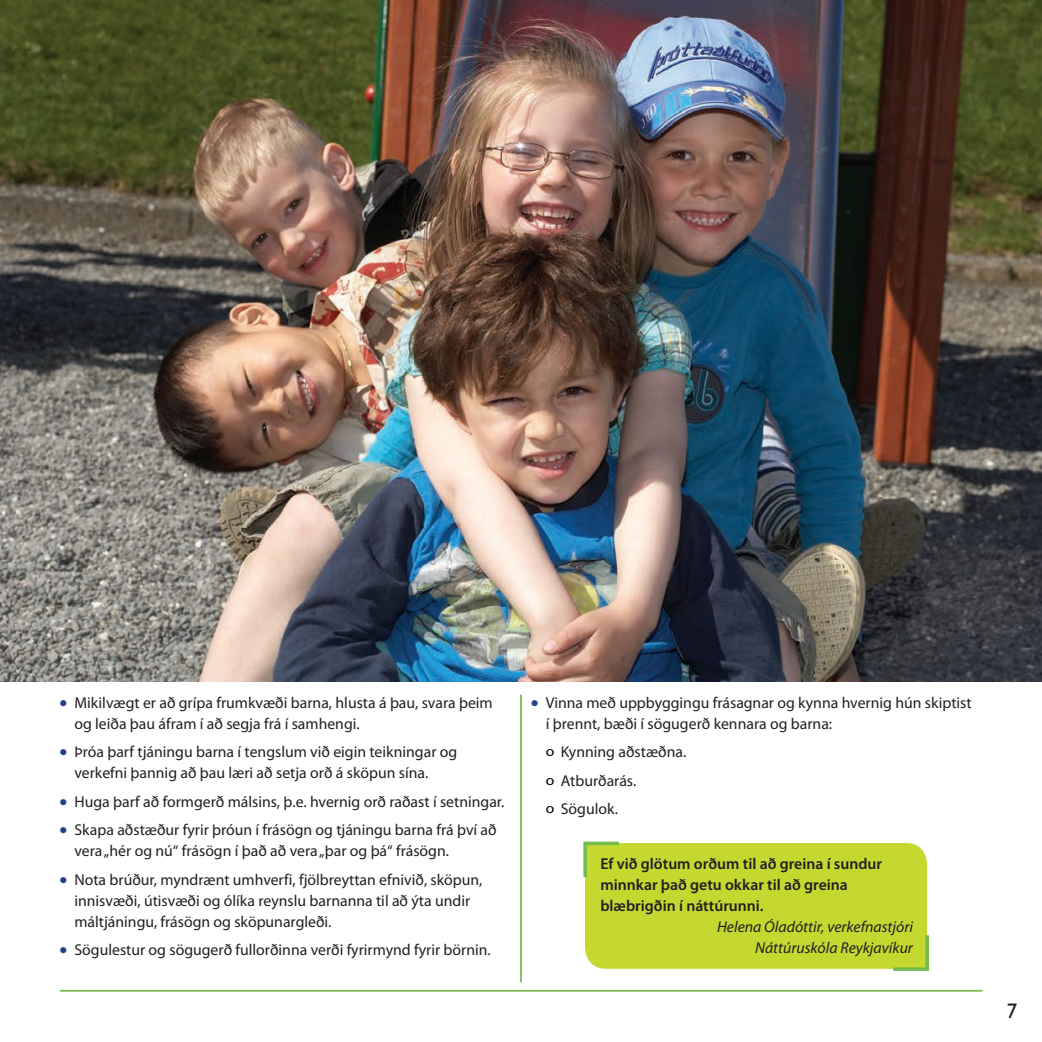
<style>
.page{position:relative;width:1042px;height:1042px;background:#fff}
.page>*{position:absolute;margin:0;border:0;box-sizing:border-box;transform-origin:0 0}
.t1{font:21px "Gill Sans";color:#231f20}
.t2{font:15.75px/21px "Myriad Pro";color:#231f20}
.t3{font:600 15.75px/21px "Myriad Pro";color:#231f20}
.t4{font:italic 15.75px/21px "Myriad Pro";color:#231f20;text-align:right}
.s1{color:#253f8e}
.s2{font-size:14.17px;color:#000001}
</style>
<div class="page">
<img style="left:0;top:0;width:1042px;height:681px">
<hr style="left:60px;top:990px;width:922px;height:1px;background:#75ba4a">
<div style="left:583px;top:841px;width:346px;height:130px;background:#c4d830"></div>
<hr style="left:520px;top:694px;width:2px;height:288px;background:#75ba4a">
<p class="t2" style="left:74px;top:692px;width:420px;text-indent:-15px"><span class="s1">●</span> Mikilvægt er að grípa frumkvæði barna, hlusta á þau, svara þeim og leiða þau áfram í að segja frá í samhengi.</p>
<p class="t2" style="left:74px;top:741px;width:384px;text-indent:-15px"><span class="s1">●</span> Þróa þarf tjáningu barna í tengslum við eigin teikningar og verkefni þannig að þau læri að setja orð á sköpun sína.</p>
<p class="t2" style="left:60px;top:790px;width:446px"><span class="s1">●</span> Huga þarf að formgerð málsins, þ.e. hvernig orð raðast í setningar.</p>
<p class="t2" style="left:74px;top:819px;width:424px;text-indent:-15px"><span class="s1">●</span> Skapa aðstæður fyrir þróun í frásögn og tjáningu barna frá því að vera „hér og nú“ frásögn í það að vera „þar og þá“ frásögn.</p>
<p class="t2" style="left:74px;top:868px;width:410px;text-indent:-15px"><span class="s1">●</span> Nota brúður, myndrænt umhverfi, fjölbreyttan efnivið, sköpun, innisvæði, útisvæði og ólíka reynslu barnanna til að ýta undir máltjáningu, frásögn og sköpunargleði.</p>
<p class="t2" style="left:60px;top:939px;width:433px"><span class="s1">●</span> Sögulestur og sögugerð fullorðinna verði fyrirmynd fyrir börnin.</p>
<p class="t2" style="left:546px;top:692px;width:427px;text-indent:-15px"><span class="s1">●</span> Vinna með uppbyggingu frásagnar og kynna hvernig hún skiptist í þrennt, bæði í sögugerð kennara og barna:</p>
<p class="t2" style="left:546px;top:737px;width:142px;line-height:28.5px"><span class="s2">o</span> Kynning aðstæðna. <span class="s2">o</span> Atburðarás.<br><span class="s2">o</span> Sögulok.</p>
<p class="t3" style="left:600px;top:852px;width:283px">Ef við glötum orðum til að greina í sundur minnkar það getu okkar til að greina blæbrigðin í náttúrunni.</p>
<p class="t4" style="left:717px;top:915px;width:197px">Helena Óladóttir, verkefnastjóri<br>Náttúruskóla Reykjavíkur</p>
<h1 class="t1" style="left:1007px;top:998px;width:12px">7</h1>
</div>
